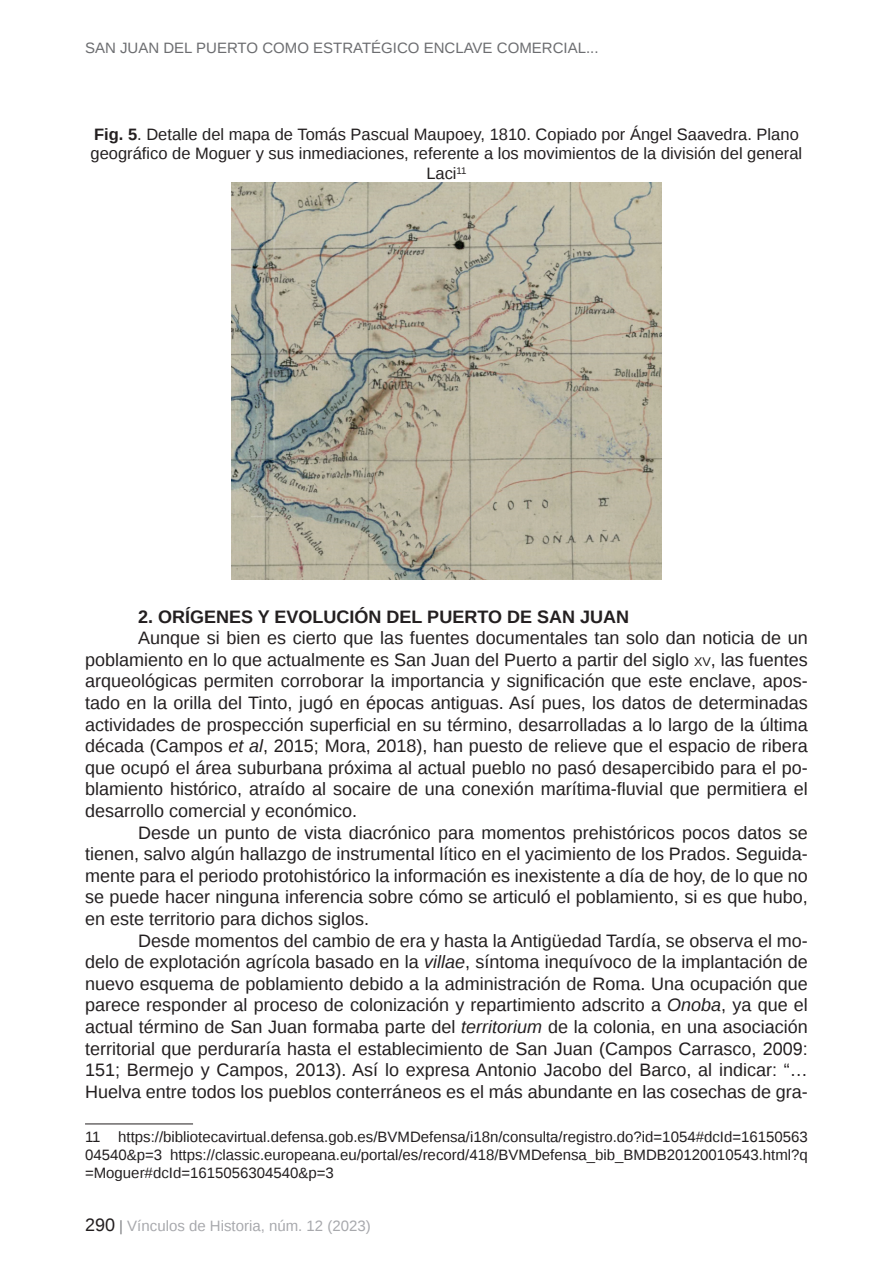
<style>
.page{position:relative;width:893px;height:1263px;background:#fff}
.page>*{position:absolute;margin:0;border:0;box-sizing:border-box;transform-origin:0 0}
.t1{font:18px/21.6px "Liberation Sans";color:#231f20;text-align:justify}
.t2{font:700 18px "Liberation Sans";color:#231f20}
.t3{font:16.5px/19.8px "Liberation Sans";color:#231f20;text-align:center}
.t4{font:15px/18px "Liberation Sans";color:#231f20;text-align:justify}
.t5{font:15px "Liberation Sans";color:#6c6d70}
.t6{font:15px "Liberation Sans";color:#a8a9ad}
.s1{font-weight:700}
.s2{font-size:12.6px}
.s3{font-style:italic}
.s4{font-size:18px;color:#231f20}
.s5{color:#808285}
</style>
<div class="page">
<img style="left:231px;top:182px;width:431px;height:397px">
<hr style="left:85px;top:1124px;width:108px;height:1px;background:#231f20">
<p class="t5" style="left:85px;top:40px;width:515px">SAN JUAN DEL PUERTO COMO ESTRATÉGICO ENCLAVE COMERCIAL...</p>
<p class="t3" style="left:91px;top:125px;width:713px"><span class="s1">Fig. 5</span>. Detalle del mapa de Tomás Pascual Maupoey, 1810. Copiado por Ángel Saavedra. Plano geográfico de Moguer y sus inmediaciones, referente a los movimientos de la división del general<br>Laci<sup>11</sup></p>
<p class="t2" style="left:138px;top:604px;width:492px">2. ORÍGENES Y EVOLUCIÓN DEL PUERTO DE SAN JUAN</p>
<p class="t1" style="left:85px;top:628px;width:724px;text-indent:53px">Aunque si bien es cierto que las fuentes documentales tan solo dan noticia de un poblamiento en lo que actualmente es San Juan del Puerto a partir del siglo <span class="s2">xv</span>, las fuentes arqueológicas permiten corroborar la importancia y significación que este enclave, apos&shy;tado en la orilla del Tinto, jugó en épocas antiguas. Así pues, los datos de determinadas actividades de prospección superficial en su término, desarrolladas a lo largo de la última década (Campos <span class="s3">et al</span>, 2015; Mora, 2018), han puesto de relieve que el espacio de ribera que ocupó el área suburbana próxima al actual pueblo no pasó desapercibido para el po&shy;blamiento histórico, atraído al socaire de una conexión marítima-fluvial que permitiera el desarrollo comercial y económico.</p>
<p class="t1" style="left:85px;top:822px;width:724px;text-indent:53px">Desde un punto de vista diacrónico para momentos prehistóricos pocos datos se tienen, salvo algún hallazgo de instrumental lítico en el yacimiento de los Prados. Seguida&shy;mente para el periodo protohistórico la información es inexistente a día de hoy, de lo que no se puede hacer ninguna inferencia sobre cómo se articuló el poblamiento, si es que hubo, en este territorio para dichos siglos.</p>
<p class="t1" style="left:85px;top:930px;width:724px;text-indent:53px">Desde momentos del cambio de era y hasta la Antigüedad Tardía, se observa el mo&shy;delo de explotación agrícola basado en la <span class="s3">villae</span>, síntoma inequívoco de la implantación de nuevo esquema de poblamiento debido a la administración de Roma. Una ocupación que parece responder al proceso de colonización y repartimiento adscrito a <span class="s3">Onoba</span>, ya que el actual término de San Juan formaba parte del <span class="s3">territorium</span> de la colonia, en una asociación territorial que perduraría hasta el establecimiento de San Juan (Campos Carrasco, 2009:<br>151; Bermejo y Campos, 2013). Así lo expresa Antonio Jacobo del Barco, al indicar: “… Huelva entre todos los pueblos conterráneos es el más abundante en las cosechas de gra-</p>
<p class="t4" style="left:85px;top:1128px;width:724px">11 https://bibliotecavirtual.defensa.gob.es/BVMDefensa/i18n/consulta/registro.do?id=1054#dcId=16150563<br>04540&amp;p=3 https://classic.europeana.eu/portal/es/record/418/BVMDefensa_bib_BMDB20120010543.html?q =Moguer#dcId=1615056304540&amp;p=3</p>
<p class="t6" style="left:85px;top:1218px;width:287px"><span class="s4">290</span> <span class="s5">|</span> Vínculos de Historia, núm. 12 (2023)</p>
</div>
